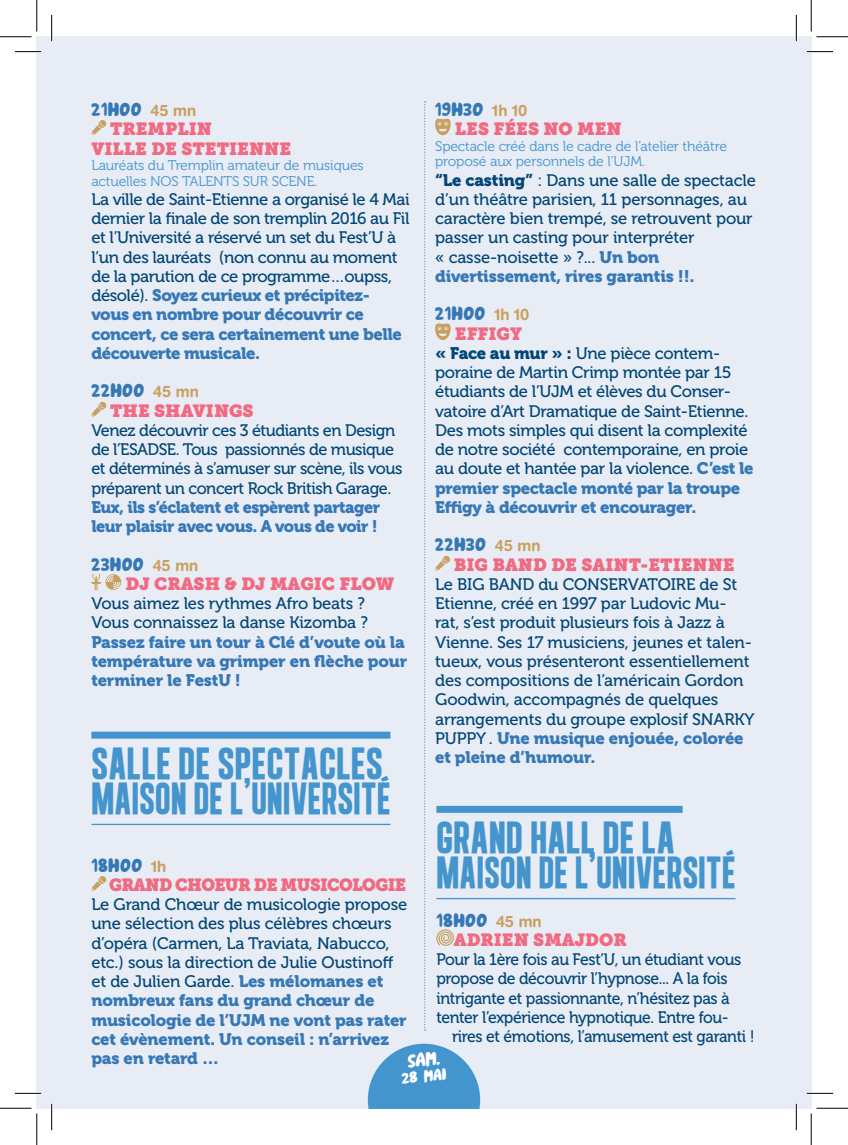
<style>
.page{position:relative;width:848px;height:1145px;background:#fff}
.page>*{position:absolute;margin:0;border:0;box-sizing:border-box;transform-origin:0 0}
.t1{font:700 45.5px/35px "Algre Sans NC";letter-spacing:.01em;color:#4494cd}
.t2{font:19.25px "Shark Soft Bites";letter-spacing:.05em;color:#3678b5;scale:.95 1}
.t3{font:18.9px "Shark Soft Bites";color:#fff}
.t4{font:17.5px/19.2px "Museo Slab";color:#f16a82}
.t5{font:17.5px "Museo Slab";letter-spacing:-.04em;color:#f16a82;scale:.96 1}
.Style_de_paragraphe{font:16.62px/19.2px "Museo 500";letter-spacing:-.02em;color:#014676}
.Style_de_paragraphe-2{font:16.62px "Museo 500";letter-spacing:-.02em;color:#014676;scale:.95 1}
.Style_de_paragraphe-3{font:16.62px/19.2px "Museo 900";letter-spacing:-.01em;color:#3678b5}
.t6{font:15.92px "Shark Soft Bites";color:#fff}
.Style_de_paragraphe-4{font:14px/15.8px "Museo 300";letter-spacing:-.01em;color:#4494cd}
.s1{font-family:"Helvetica Rounded LT Std";font-weight:700;font-size:15.75px;color:#c89f5c}
.s2{font-family:"Museo 900";color:#3678b5}
.s3{font-family:"Museo 500";color:#014676}
.s4{font-family:"Museo 900"}
</style>
<div class="page">
<div style="left:37px;top:37px;width:774px;height:1071px;background:#e7ecf5"></div>
<svg style="left:368px;top:1044px;width:112px;height:64px"></svg>
<svg style="left:91px;top:120px;width:15px;height:15px"></svg>
<svg style="left:91px;top:401px;width:15px;height:16px"></svg>
<svg style="left:91px;top:574px;width:30px;height:16px"></svg>
<div style="left:91px;top:732px;width:299px;height:7px;background:#4494cd"></div>
<hr style="left:91px;top:824px;width:299px;height:1px;background:#4494cd">
<svg style="left:91px;top:876px;width:15px;height:15px"></svg>
<svg style="left:424px;top:101px;width:1px;height:930px"></svg>
<svg style="left:435px;top:118px;width:15px;height:17px"></svg>
<svg style="left:435px;top:323px;width:15px;height:17px"></svg>
<svg style="left:435px;top:555px;width:15px;height:16px"></svg>
<div style="left:436px;top:806px;width:246px;height:7px;background:#4494cd"></div>
<hr style="left:436px;top:898px;width:299px;height:1px;background:#4494cd">
<svg style="left:436px;top:929px;width:17px;height:17px"></svg>
<hr style="left:15px;top:51px;width:26px;height:2px;background:#fff">
<hr style="left:806px;top:51px;width:26px;height:2px;background:#fff">
<hr style="left:15px;top:1092px;width:26px;height:2px;background:#fff">
<hr style="left:806px;top:1092px;width:26px;height:2px;background:#fff">
<hr style="left:51px;top:15px;width:2px;height:26px;background:#fff">
<hr style="left:51px;top:1104px;width:2px;height:26px;background:#fff">
<hr style="left:795px;top:15px;width:2px;height:26px;background:#fff">
<hr style="left:795px;top:1104px;width:2px;height:26px;background:#fff">
<svg style="left:15px;top:51px;width:26px;height:1px"></svg>
<svg style="left:806px;top:51px;width:26px;height:1px"></svg>
<svg style="left:15px;top:1093px;width:26px;height:1px"></svg>
<svg style="left:806px;top:1093px;width:26px;height:1px"></svg>
<svg style="left:51px;top:15px;width:1px;height:26px"></svg>
<svg style="left:51px;top:1104px;width:1px;height:26px"></svg>
<svg style="left:795px;top:15px;width:1px;height:26px"></svg>
<svg style="left:795px;top:1104px;width:1px;height:26px"></svg>
<hr style="left:0;top:36px;width:32px;height:1px;background:#000">
<hr style="left:816px;top:36px;width:31px;height:1px;background:#000">
<hr style="left:0;top:1108px;width:32px;height:1px;background:#000">
<hr style="left:816px;top:1108px;width:31px;height:1px;background:#000">
<hr style="left:36px;top:0;width:1px;height:31px;background:#000">
<hr style="left:36px;top:1113px;width:1px;height:32px;background:#000">
<hr style="left:810px;top:0;width:1px;height:31px;background:#000">
<hr style="left:810px;top:1113px;width:1px;height:32px;background:#000">
<p class="t2" style="left:91px;top:98px;width:112px">21H00 <span class="s1">45 mn</span></p>
<p class="t4" style="left:91px;top:120px;width:201px;text-indent:19px">TREMPLIN<br>VILLE DE STETIENNE</p>
<p class="Style_de_paragraphe-4" style="left:91px;top:158px;width:274px">Lauréats du Tremplin amateur de musiques actuelles NOS TALENTS SUR SCENE.</p>
<p class="Style_de_paragraphe" style="left:91px;top:190px;width:320px">La ville de Saint-Etienne a organisé le 4 Mai dernier la finale de son tremplin 2016 au Fil et l’Université a réservé un set du Fest’U à l’un des lauréats (non connu au moment de la parution de ce programme…oupss, désolé). <span class="s2">Soyez curieux et précipitez&shy;vous en nombre pour découvrir ce concert, ce sera certainement une belle découverte musicale.</span></p>
<p class="t2" style="left:91px;top:380px;width:115px">22H00 <span class="s1">45 mn</span></p>
<p class="t4" style="left:110px;top:401px;width:145px">THE SHAVINGS</p>
<p class="Style_de_paragraphe" style="left:91px;top:421px;width:312px">Venez découvrir ces 3 étudiants en Design de l’ESADSE. Tous passionnés de musique et déterminés à s’amuser sur scène, ils vous préparent un concert Rock British Garage.<br><span class="s2">Eux, ils s’éclatent et espèrent partager leur plaisir avec vous. A vous de voir !</span></p>
<p class="t2" style="left:91px;top:553px;width:114px">23H00 <span class="s1">45 mn</span></p>
<p class="t4" style="left:126px;top:575px;width:270px">DJ CRASH &amp; DJ MAGIC FLOW</p>
<p class="Style_de_paragraphe-3" style="left:91px;top:594px;width:317px"><span class="s3">Vous aimez les rythmes Afro beats ?<br>Vous connaissez la danse Kizomba ?<br></span>Passez faire un tour à Clé d’voute où la température va grimper en flèche pour terminer le FestU !</p>
<p class="t1" style="left:91px;top:746px;width:300px">SALLE DE SPECTACLES<br>MAISON DE L’UNIVERSITÉ</p>
<p class="t2" style="left:435px;top:98px;width:99px">19H30 <span class="s1">1h 10</span></p>
<p class="t4" style="left:455px;top:120px;width:168px">LES FÉES NO MEN</p>
<p class="Style_de_paragraphe-4" style="left:435px;top:138px;width:293px">Spectacle créé dans le cadre de l’atelier théâtre proposé aux personnels de l’UJM.</p>
<p class="Style_de_paragraphe" style="left:435px;top:171px;width:322px"><span class="s4">“Le casting”</span> : Dans une salle de spectacle d’un théâtre parisien, 11 personnages, au caractère bien trempé, se retrouvent pour passer un casting pour interpréter<br>« casse-noisette » ?... <span class="s2">Un bon divertissement, rires garantis !!.</span></p>
<p class="t2" style="left:435px;top:303px;width:101px">21H00 <span class="s1">1h 10</span></p>
<p class="t4" style="left:455px;top:324px;width:68px">EFFIGY</p>
<p class="Style_de_paragraphe" style="left:435px;top:344px;width:320px"><span class="s4">« Face au mur » :</span> Une pièce contem&shy;poraine de Martin Crimp montée par 15 étudiants de l’UJM et élèves du Conser&shy;vatoire d’Art Dramatique de Saint-Etienne.<br>Des mots simples qui disent la complexité de notre société contemporaine, en proie au doute et hantée par la violence. <span class="s2">C’est le premier spectacle monté par la troupe Effigy à découvrir et encourager.</span></p>
<p class="t2" style="left:435px;top:534px;width:112px">22H30 <span class="s1">45 mn</span></p>
<p class="t4" style="left:454px;top:555px;width:282px">BIG BAND DE SAINT-ETIENNE</p>
<p class="Style_de_paragraphe" style="left:435px;top:575px;width:321px">Le BIG BAND du CONSERVATOIRE de St Etienne, créé en 1997 par Ludovic Mu&shy;rat, s’est produit plusieurs fois à Jazz à Vienne. Ses 17 musiciens, jeunes et talen&shy;tueux, vous présenteront essentiellement des compositions de l’américain Gordon Goodwin, accompagnés de quelques arrangements du groupe explosif SNARKY PUPPY . <span class="s2">Une musique enjouée, colorée et pleine d’humour.</span></p>
<p class="t1" style="left:436px;top:820px;width:300px">GRAND HALL DE LA<br>MAISON DE L'UNIVERSITÉ</p>
<p class="t2" style="left:436px;top:909px;width:112px">18H00 <span class="s1">45 mn</span></p>
<p class="t4" style="left:453px;top:931px;width:174px">ADRIEN SMAJDOR</p>
<p class="Style_de_paragraphe-2" style="left:436px;top:950px;width:322px">Pour la 1ère fois au Fest’U, un étudiant vous</p>
<p class="Style_de_paragraphe-2" style="left:436px;top:970px;width:308px">propose de découvrir l’hypnose... A la fois</p>
<p class="Style_de_paragraphe-2" style="left:436px;top:989px;width:310px">intrigante et passionnante, n’hésitez pas à</p>
<p class="Style_de_paragraphe-2" style="left:436px;top:1008px;width:309px">tenter l’expérience hypnotique. Entre fou-</p>
<p class="Style_de_paragraphe-2" style="left:452px;top:1027px;width:320px">rires et émotions, l’amusement est garanti !</p>
<p class="t2" style="left:91px;top:854px;width:80px">18H00 <span class="s1">1h</span></p>
<p class="t5" style="left:109px;top:875px;width:311px">GRAND CHOEUR DE MUSICOLOGIE</p>
<p class="Style_de_paragraphe" style="left:91px;top:895px;width:317px">Le Grand Chœur de musicologie propose une sélection des plus célèbres chœurs d’opéra (Carmen, La Traviata, Nabucco, etc.) sous la direction de Julie Oustinoff et de Julien Garde. <span class="s2">Les mélomanes et nombreux fans du grand chœur de musicologie de l’UJM ne vont pas rater cet évènement. Un conseil : n’arrivez pas en retard …</span></p>
<p class="t3" style="left:406px;top:1051px;width:34px;rotate:-6deg">SAM.</p>
<p class="t6" style="left:400px;top:1070px;width:46px;rotate:-6deg">28 MAI</p>
</div>
